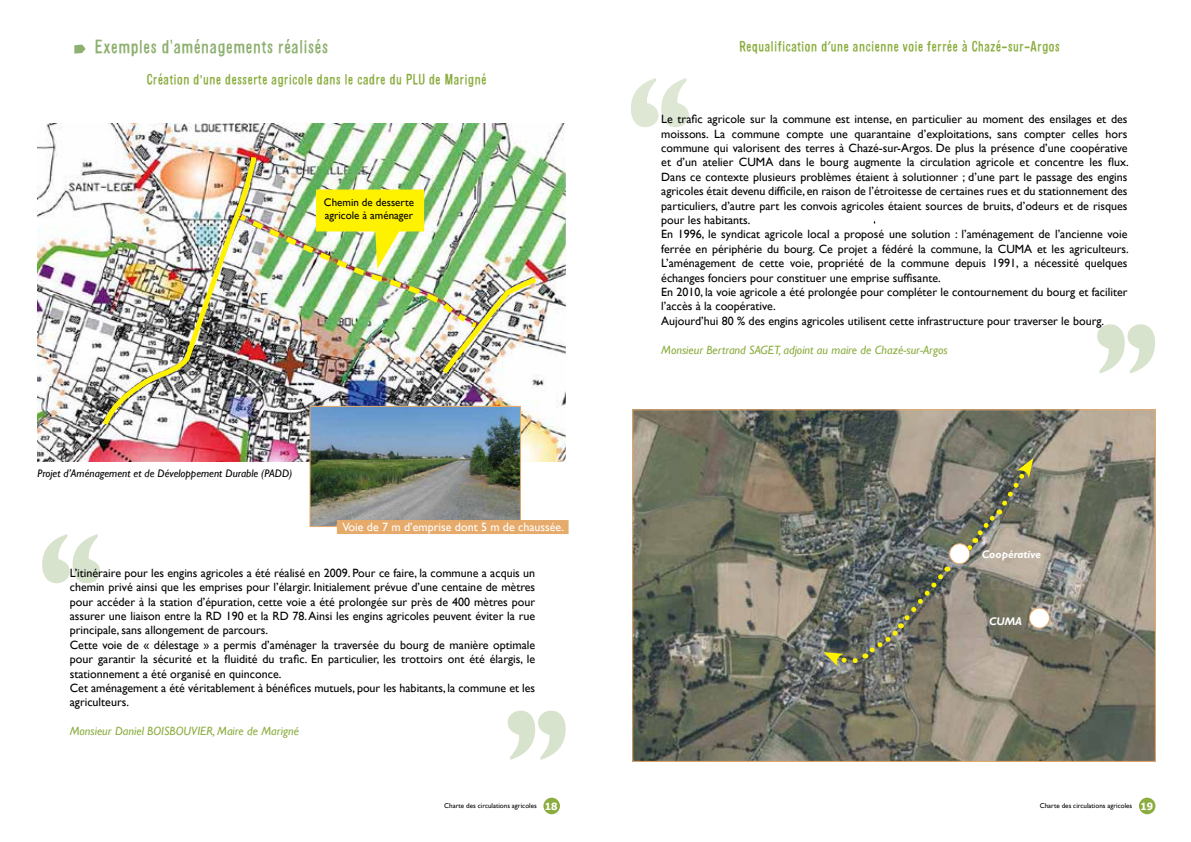
<style>
.page{position:relative;width:1191px;height:842px;background:#fff}
.page>*{position:absolute;margin:0;border:0;box-sizing:border-box;transform-origin:0 0}
.t1{font:18px "Alsina Ultrajada";color:#8eb070}
.t2{font:14px "Alsina Ultrajada";color:#8bad3f}
.t3{font:12px/14.4px "Gill Sans";color:#000}
.t4{font:italic 12px "Gill Sans";color:#8bad3f}
.t5{font:12px "Gill Sans";color:#fff}
.t6{font:italic 11px "Gill Sans";color:#000}
.t7{font:11px/13.2px "Gill Sans";color:#000}
.t8{font:italic 700 11px "Gill Sans";color:#fff}
.t9{font:7px "Gill Sans";color:#000}
.s1{font-family:"Gill Sans"}
.s2{font-family:"Tahoma"}
.s3{font-family:"Tahoma";font-weight:700;font-size:10px;color:#fff}
</style>
<div class="page">
<div style="left:543px;top:798px;width:17px;height:16px;background:#8bad3f;border-radius:50%"></div>
<div style="left:1139px;top:798px;width:16px;height:16px;background:#8bad3f;border-radius:50%"></div>
<svg style="left:631px;top:78px;width:58px;height:49px"></svg>
<svg style="left:1097px;top:324px;width:58px;height:49px"></svg>
<img style="left:634px;top:411px;width:519px;height:349px">
<svg style="left:823px;top:458px;width:210px;height:209px;background:#7a796d"></svg>
<div style="left:949px;top:544px;width:20px;height:20px;background:#fff;border-radius:50%"></div>
<div style="left:949px;top:543px;width:21px;height:21px;border:1px solid #e6ab6b;border-radius:50%"></div>
<div style="left:1029px;top:608px;width:20px;height:20px;background:#fff;border-radius:50%"></div>
<div style="left:1029px;top:608px;width:21px;height:21px;border:1px solid #e6ab6b;border-radius:50%"></div>
<svg style="left:42px;top:534px;width:58px;height:49px"></svg>
<svg style="left:507px;top:711px;width:58px;height:49px"></svg>
<svg style="left:74px;top:45px;width:12px;height:9px"></svg>
<img style="left:37px;top:124px;width:529px;height:337px">
<img style="left:311px;top:408px;width:208px;height:117px">
<div style="left:309px;top:406px;width:212px;height:121px;border:1px solid #e6ab6b"></div>
<div style="left:337px;top:520px;width:231px;height:14px;background:#e6ab6b"></div>
<img style="left:99px;top:152px;width:160px;height:278px">
<img style="left:236px;top:190px;width:306px;height:189px">
<h1 class="t1" style="left:95px;top:33px;width:235px">Exemples d'aménagements réalisés</h1>
<p class="t2" style="left:146px;top:69px;width:342px">Création d<span class="s1">’</span>une desserte agricole dans le cadre du PLU de Marigné</p>
<p class="t7" style="left:324px;top:196px;width:92px">Chemin de desserte agricole à aménager</p>
<p class="t6" style="left:37px;top:467px;width:256px">Projet d’Aménagement et de Développement Durable (PADD)</p>
<p class="t5" style="left:342px;top:520px;width:223px">Voie de 7 m d’emprise dont 5 m de chaussée.</p>
<p class="t3" style="left:70px;top:566px;width:467px">L’itinéraire pour les engins agricoles a été réalisé en 2009. Pour ce faire, la commune a acquis un chemin privé ainsi que les emprises pour l’élargir. Initialement prévue d’une centaine de mètres pour accéder à la station d’épuration, cette voie a été prolongée sur près de 400 mètres pour assurer une liaison entre la RD 190 et la RD 78. Ainsi les engins agricoles peuvent éviter la rue principale, sans allongement de parcours.<br>Cette voie de « délestage » a permis d’aménager la traversée du bourg de manière optimale pour garantir la sécurité et la fluidité du trafic. En particulier, les trottoirs ont été élargis, le stationnement a été organisé en quinconce.<br>Cet aménagement a été véritablement à bénéfices mutuels, pour les habitants, la commune et les agriculteurs.</p>
<p class="t4" style="left:70px;top:724px;width:231px">Monsieur Daniel BOISBOUVIER, Maire de Marigné</p>
<p class="t2" style="left:631px;top:36px;width:30px">R</p>
<p class="t2" style="left:746px;top:36px;width:315px">equalification d<span class="s2">’</span>une ancienne voie ferrée à Chazé-sur-Argos</p>
<p class="t3" style="left:661px;top:112px;width:469px">Le trafic agricole sur la commune est intense, en particulier au moment des ensilages et des moissons. La commune compte une quarantaine d’exploitations, sans compter celles hors commune qui valorisent des terres à Chazé-sur-Argos. De plus la présence d’une coopérative et d’un atelier CUMA dans le bourg augmente la circulation agricole et concentre les flux.<br>Dans ce contexte plusieurs problèmes étaient à solutionner ; d’une part le passage des engins agricoles était devenu difficile, en raison de l’étroitesse de certaines rues et du stationnement des particuliers, d’autre part les convois agricoles étaient sources de bruits, d’odeurs et de risques pour les habitants.<br>En 1996, le syndicat agricole local a proposé une solution : l’aménagement de l’ancienne voie ferrée en périphérie du bourg. Ce projet a fédéré la commune, la CUMA et les agriculteurs.<br>L’aménagement de cette voie, propriété de la commune depuis 1991, a nécessité quelques échanges fonciers pour constituer une emprise suffisante.<br>En 2010, la voie agricole a été prolongée pour compléter le contournement du bourg et faciliter l’accès à la coopérative.<br>Aujourd’hui 80 % des engins agricoles utilisent cette infrastructure pour traverser le bourg.</p>
<p class="t4" style="left:661px;top:342px;width:288px">Monsieur Bertrand SAGET, adjoint au maire de Chazé-sur-Argos</p>
<p class="t8" style="left:981px;top:547px;width:61px">Coopérative</p>
<p class="t8" style="left:989px;top:615px;width:35px">CUMA</p>
<p class="t9" style="left:444px;top:802px;width:115px">Charte des circulations agricoles <span class="s3">18</span></p>
<p class="t9" style="left:1039px;top:802px;width:115px">Charte des circulations agricoles <span class="s3">19</span></p>
</div>
